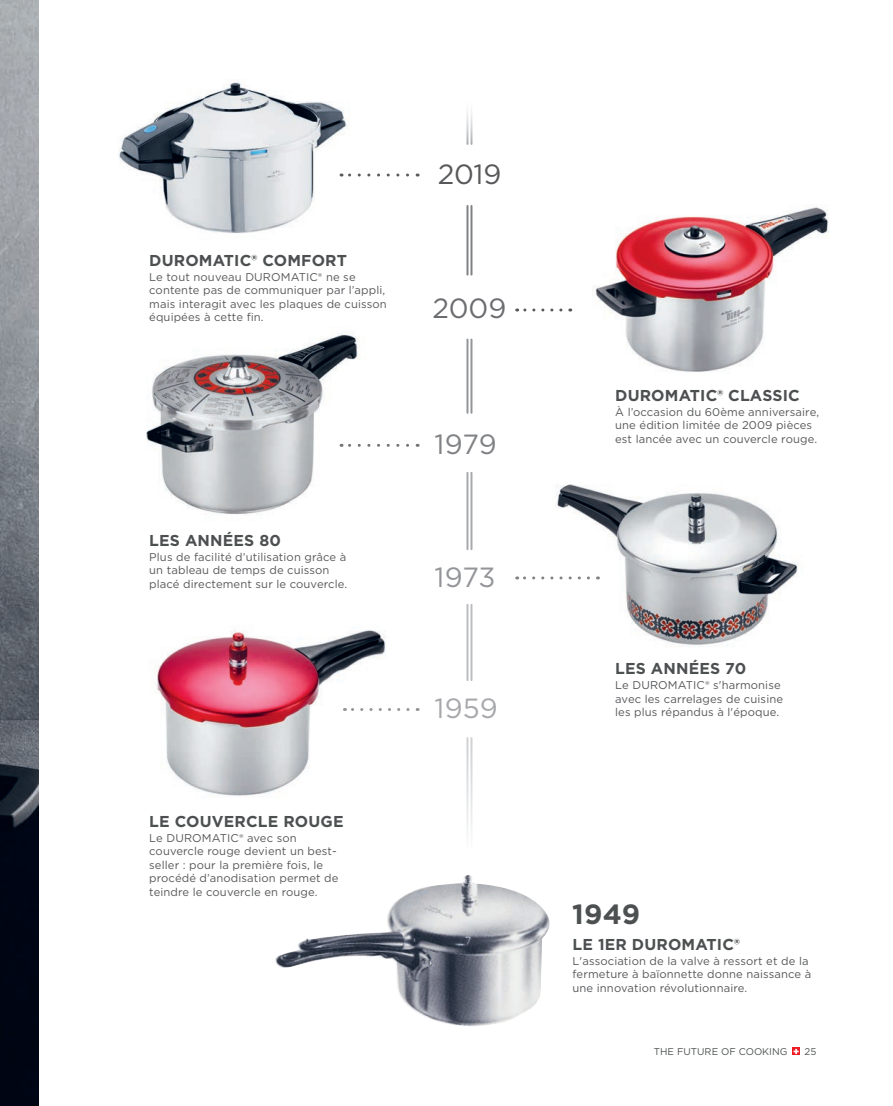
<style>
.page{position:relative;width:893px;height:1106px;background:#fff}
.page>*{position:absolute;margin:0;border:0;box-sizing:border-box;transform-origin:0 0}
.t1{font:700 27.75px "Gotham";color:#4d5051}
.t2{font:27.75px "Gotham";color:#a8a9ad}
.t3{font:27.75px "Gotham";color:#939598}
.t4{font:27.75px "Gotham";color:#808285}
.t5{font:27.75px "Gotham";color:#6c6d70}
.t6{font:27.75px "Gotham";color:#57585a}
.t7{font:700 15.75px "Gotham";letter-spacing:.01em;color:#4d5051}
.t8{font:11.25px/13.5px "Gotham";letter-spacing:.01em;color:#57585a}
.t9{font:9.75px "Gotham";color:#4d5051}
</style>
<div class="page">
<div style="left:792px;top:1047px;width:8px;height:8px;background:#ee1d23"></div>
<svg style="left:793px;top:1048px;width:6px;height:6px"></svg>
<img style="left:0;top:0;width:39px;height:1106px">
<img style="left:118px;top:82px;width:233px;height:152px">
<img style="left:155px;top:629px;width:232px;height:167px">
<img style="left:556px;top:484px;width:242px;height:163px">
<img style="left:146px;top:331px;width:214px;height:184px">
<svg style="left:341px;top:444px;width:67px;height:3px"></svg>
<svg style="left:341px;top:173px;width:67px;height:3px"></svg>
<hr style="left:466px;top:206px;width:2px;height:69px;background:#808285">
<hr style="left:470px;top:206px;width:2px;height:69px;background:#808285">
<hr style="left:466px;top:339px;width:2px;height:74px;background:#939598">
<hr style="left:470px;top:339px;width:2px;height:74px;background:#939598">
<hr style="left:466px;top:473px;width:2px;height:76px;background:#a8a9ad">
<hr style="left:470px;top:473px;width:2px;height:76px;background:#a8a9ad">
<hr style="left:466px;top:605px;width:2px;height:75px;background:#bcbdc0">
<hr style="left:470px;top:605px;width:2px;height:75px;background:#bcbdc0">
<svg style="left:517px;top:308px;width:44px;height:3px"></svg>
<svg style="left:517px;top:576px;width:71px;height:3px"></svg>
<svg style="left:344px;top:708px;width:64px;height:3px"></svg>
<img style="left:275px;top:875px;width:275px;height:151px">
<img style="left:592px;top:207px;width:237px;height:165px">
<h2 class="t7" style="left:149px;top:250px;width:199px">DUROMATIC® COMFORT</h2>
<p class="t8" style="left:149px;top:270px;width:239px">Le tout nouveau DUROMATIC® ne se contente pas de communiquer par l’appli, mais interagit avec les plaques de cuisson équipées à cette fin.</p>
<h2 class="t7" style="left:149px;top:529px;width:133px">LES ANNÉES 80</h2>
<p class="t8" style="left:149px;top:549px;width:199px">Plus de facilité d’utilisation grâce à un tableau de temps de cuisson placé directement sur le couvercle.</p>
<h2 class="t7" style="left:149px;top:810px;width:196px">LE COUVERCLE ROUGE</h2>
<p class="t8" style="left:149px;top:831px;width:191px">Le DUROMATIC® avec son couvercle rouge devient un best&shy;seller : pour la première fois, le procédé d’anodisation permet de teindre le couvercle en rouge.</p>
<h1 class="t6" style="left:438px;top:156px;width:65px">2019</h1>
<h1 class="t5" style="left:433px;top:291px;width:75px">2009</h1>
<h1 class="t4" style="left:434px;top:426px;width:64px">1979</h1>
<h1 class="t3" style="left:434px;top:559px;width:63px">1973</h1>
<h1 class="t2" style="left:434px;top:690px;width:65px">1959</h1>
<h2 class="t7" style="left:615px;top:385px;width:186px">DUROMATIC® CLASSIC</h2>
<p class="t8" style="left:615px;top:405px;width:205px">À l’occasion du 60ème anniversaire, une édition limitée de 2009 pièces est lancée avec un couvercle rouge.</p>
<h2 class="t7" style="left:615px;top:658px;width:133px">LES ANNÉES 70</h2>
<p class="t8" style="left:615px;top:678px;width:169px">Le DUROMATIC® s'harmonise avec les carrelages de cuisine les plus répandus à l'époque.</p>
<h1 class="t1" style="left:572px;top:896px;width:70px">1949</h1>
<h2 class="t7" style="left:572px;top:933px;width:169px">LE 1ER DUROMATIC®</h2>
<p class="t8" style="left:572px;top:953px;width:240px">L'association de la valve à ressort et de la fermeture à baïonnette donne naissance à une innovation révolutionnaire.</p>
<p class="t9" style="left:654px;top:1045px;width:135px">THE FUTURE OF COOKING</p>
<p class="t9" style="left:805px;top:1045px;width:13px">25</p>
</div>
